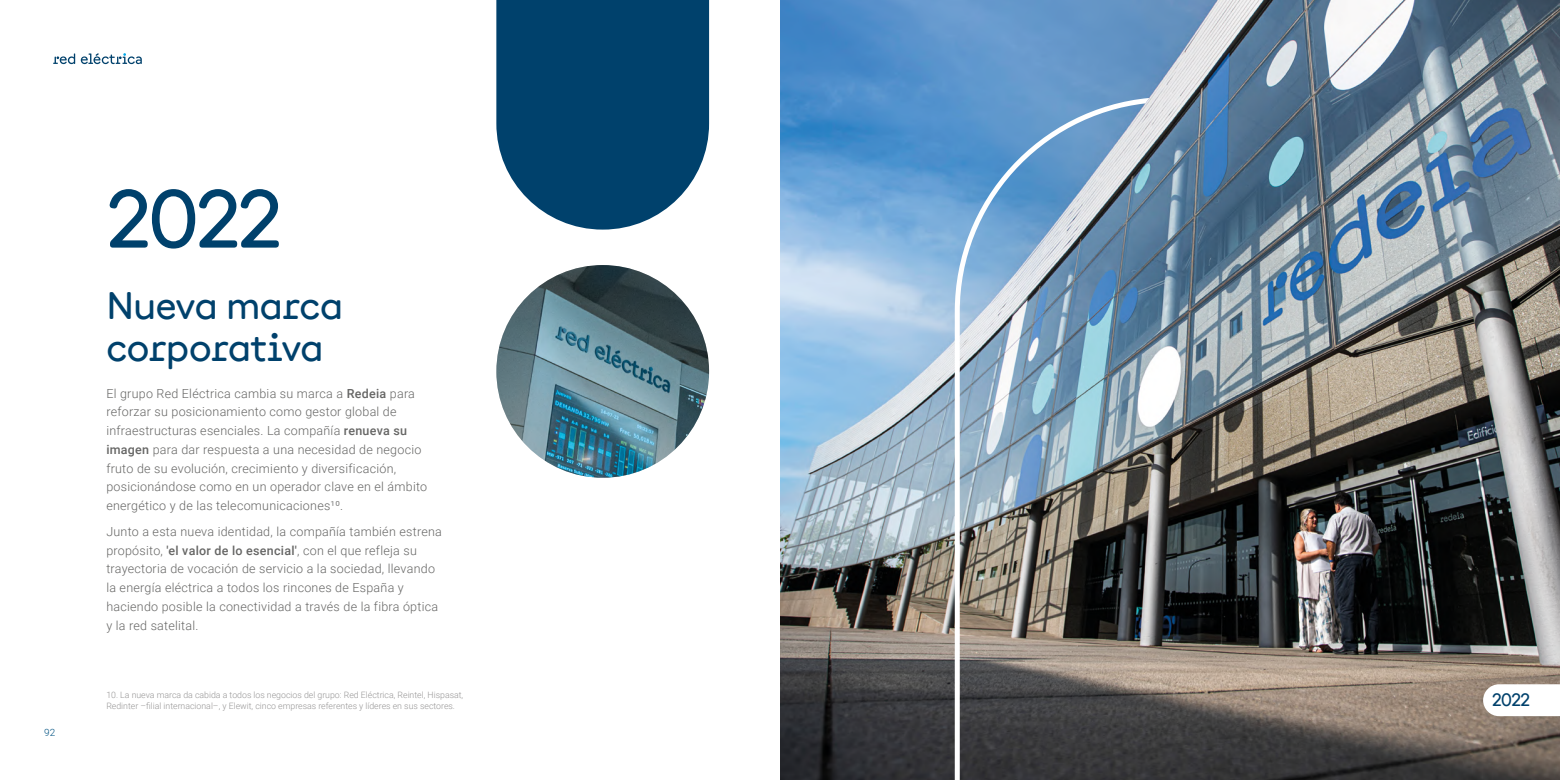
<style>
.page{position:relative;width:1560px;height:780px;background:#fff}
.page>*{position:absolute;margin:0;border:0;box-sizing:border-box;transform-origin:0 0}
.t1{font:500 81.25px "Documan";color:#00416c}
.t2{font:500 37.5px/42.5px "Documan";letter-spacing:-.01em;color:#00416c}
.t3{font:500 17.5px "Documan";color:#00416c}
.t4{font:300 12.5px/18.8px "Roboto";letter-spacing:.02em;color:#666665}
.t5{font:300 10px "Roboto";color:#005382}
.t6{font:300 8.75px/10.5px "Roboto";color:#979696}
.s1{font-weight:500}
</style>
<div class="page">
<img style="left:780px;top:0;width:779px;height:780px">
<img style="left:496px;top:265px;width:213px;height:212px;border-radius:106px">
<svg style="left:496px;top:0;width:213px;height:229px;background:#19547a"></svg>
<img style="left:954px;top:98px;width:408px;height:682px">
<svg style="left:53px;top:53px;width:89px;height:11px"></svg>
<svg style="left:1482px;top:684px;width:77px;height:32px"></svg>
<p class="t5" style="left:44px;top:725px;width:13px">92</p>
<h1 class="t1" style="left:106px;top:149px;width:177px">2022</h1>
<h2 class="t2" style="left:106px;top:278px;width:238px">Nueva marca corporativa</h2>
<p class="t4" style="left:106px;top:383px;width:322px">El grupo Red Eléctrica cambia su marca a <span class="s1">Redeia</span> para reforzar su posicionamiento como gestor global de infraestructuras esenciales. La compañía <span class="s1">renueva su imagen</span> para dar respuesta a una necesidad de negocio fruto de su evolución, crecimiento y diversificación, posicionándose como en un operador clave en el ámbito energético y de las telecomunicaciones¹0.</p>
<p class="t4" style="left:106px;top:521px;width:337px">Junto a esta nueva identidad, la compañía también estrena propósito, <span class="s1">'el valor de lo esencial'</span>, con el que refleja su trayectoria de vocación de servicio a la sociedad, llevando la energía eléctrica a todos los rincones de España y haciendo posible la conectividad a través de la fibra óptica y la red satelital.</p>
<p class="t6" style="left:106px;top:689px;width:358px">10. La nueva marca da cabida a todos los negocios del grupo: Red Eléctrica, Reintel, Hispasat,<br>Redinter –filial internacional–, y Elewit, cinco empresas referentes y líderes en sus sectores.</p>
<h3 class="t3" style="left:1491px;top:685px;width:39px">2022</h3>
</div>
